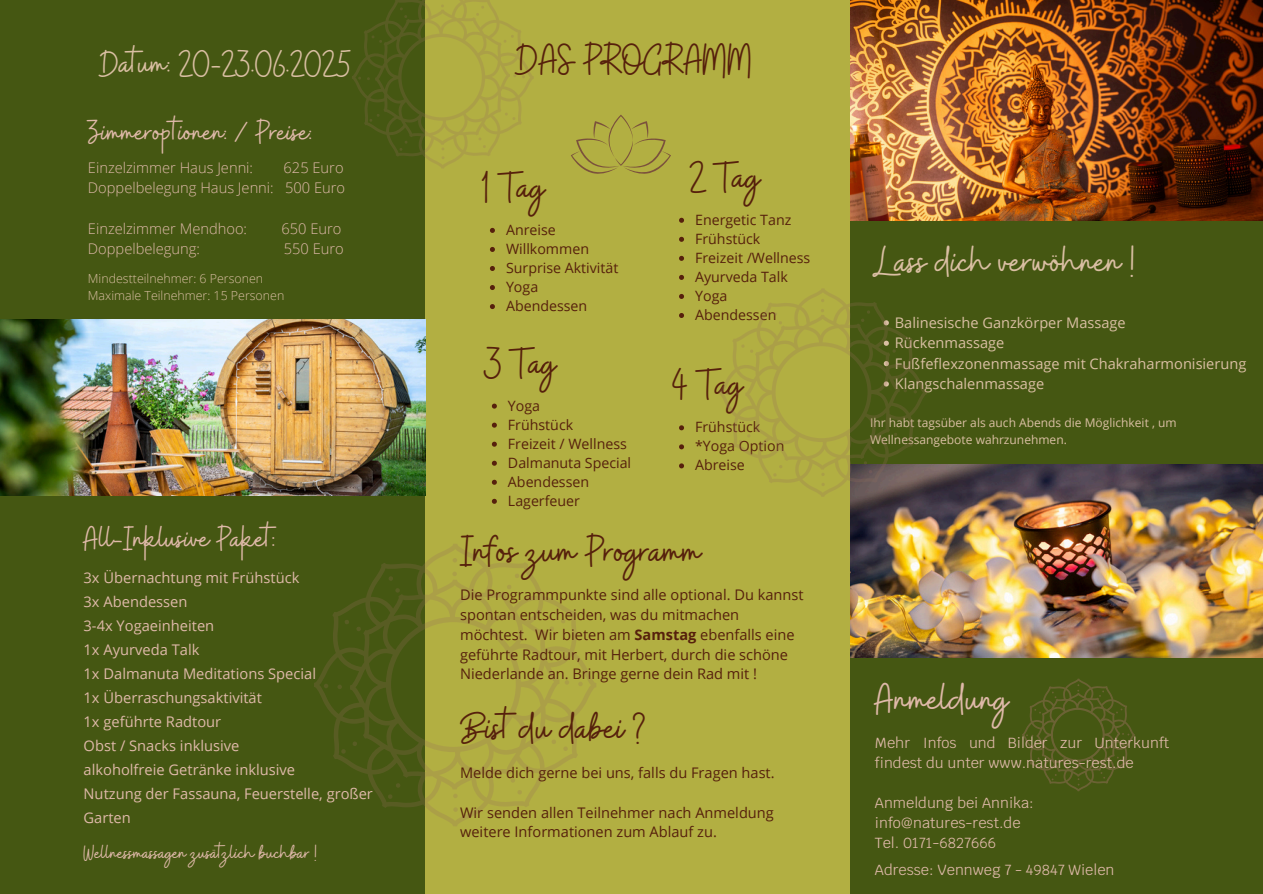
<style>
.page{position:relative;width:1263px;height:894px;background:#fff}
.page>*{position:absolute;margin:0;border:0;box-sizing:border-box;transform-origin:0 0}
.t1{font:45px "Buffalo";color:#dfb9a9}
.t2{font:44.85px "Buffalo";color:#56200c}
.t3{font:44.1px "Buffalo";color:#56200c}
.t4{font:43.8px "Buffalo";color:#dabfa3}
.t5{font:37.8px "Buffalo";color:#dabfa3}
.t6{font:35.1px "Buffalo";color:#dfb9a9}
.t7{font:33.75px "Buffalo";color:#dfb9a9}
.t8{font:22.65px "Buffalo";color:#dfb9a9}
.t9{font:14.7px/24px "Open Sans";color:#dfb9a9}
.t10{font:300 14.7px/20.2px "Open Sans";color:#dfb9a9;text-align:right}
.t11{font:14.55px/19.6px "Open Sans";color:#56200c}
.t12{font:14.55px/20.1px "Krub";color:#dfb9a9}
.t13{font:14.55px "Open Sans";color:#dabfa3}
.t14{font:14.25px "Open Sans";color:#56200c}
.t15{font:300 12.45px "Open Sans";color:#dabfa3}
.t16{font:12px "Open Sans";color:#dabfa3}
.s1{font-weight:700}
</style>
<div class="page">
<div style="left:0;top:0;width:1263px;height:893px;background:#455712"></div>
<div style="left:425px;top:0;width:425px;height:893px;background:#b2af42"></div>
<svg style="left:1022px;top:678px;width:113px;height:113px"></svg>
<svg style="left:314px;top:544px;width:282px;height:282px"></svg>
<svg style="left:352px;top:0;width:182px;height:168px"></svg>
<img style="left:851px;top:464px;width:412px;height:193px">
<img style="left:850px;top:0;width:413px;height:220px">
<img style="left:0;top:319px;width:425px;height:176px">
<svg style="left:490px;top:228px;width:5px;height:5px"></svg>
<svg style="left:490px;top:247px;width:5px;height:5px"></svg>
<svg style="left:490px;top:266px;width:5px;height:5px"></svg>
<svg style="left:490px;top:285px;width:5px;height:5px"></svg>
<svg style="left:490px;top:304px;width:5px;height:5px"></svg>
<svg style="left:679px;top:218px;width:5px;height:5px"></svg>
<svg style="left:679px;top:237px;width:5px;height:5px"></svg>
<svg style="left:679px;top:256px;width:5px;height:5px"></svg>
<svg style="left:679px;top:275px;width:5px;height:5px"></svg>
<svg style="left:679px;top:294px;width:5px;height:5px"></svg>
<svg style="left:679px;top:313px;width:5px;height:5px"></svg>
<svg style="left:679px;top:425px;width:5px;height:5px"></svg>
<svg style="left:679px;top:444px;width:5px;height:5px"></svg>
<svg style="left:679px;top:463px;width:5px;height:5px"></svg>
<svg style="left:719px;top:289px;width:208px;height:207px"></svg>
<svg style="left:571px;top:115px;width:100px;height:59px"></svg>
<svg style="left:492px;top:403px;width:5px;height:5px"></svg>
<svg style="left:492px;top:422px;width:5px;height:5px"></svg>
<svg style="left:492px;top:441px;width:5px;height:5px"></svg>
<svg style="left:492px;top:460px;width:5px;height:5px"></svg>
<svg style="left:492px;top:479px;width:5px;height:5px"></svg>
<svg style="left:492px;top:498px;width:5px;height:5px"></svg>
<p class="t5" style="left:100px;top:39px;width:252px">Datum: 20-23.06.2025</p>
<p class="t7" style="left:88px;top:110px;width:226px">Zimmeroptionen: / Preise:</p>
<p class="t10" style="left:88px;top:157px;width:167px">Einzelzimmer Haus Jenni:</p>
<p class="t10" style="left:88px;top:157px;width:259px">625 Euro<br>Doppelbelegung Haus Jenni: 500 Euro</p>
<p class="t10" style="left:88px;top:218px;width:161px">Einzelzimmer Mendhoo:</p>
<p class="t10" style="left:281px;top:218px;width:61px">650 Euro</p>
<p class="t10" style="left:88px;top:238px;width:114px">Doppelbelegung:</p>
<p class="t10" style="left:284px;top:238px;width:61px">550 Euro</p>
<h2 class="t15" style="left:88px;top:270px;width:177px">Mindestteilnehmer: 6 Personen</h2>
<h5 class="t15" style="left:88px;top:287px;width:198px">Maximale Teilnehmer: 15 Personen</h5>
<p class="t6" style="left:84px;top:516px;width:193px">All-Inklusive Paket:</p>
<p class="t9" style="left:84px;top:565px;width:291px">3x Übernachtung mit Frühstück<br>3x Abendessen<br>3-4x Yogaeinheiten<br>1x Ayurveda Talk<br>1x Dalmanuta Meditations Special<br>1x Überraschungsaktivität<br>1x geführte Radtour<br>Obst / Snacks inklusive<br>alkoholfreie Getränke inklusive<br>Nutzung der Fassauna, Feuerstelle, großer<br>Garten</p>
<p class="t8" style="left:84px;top:838px;width:235px">Wellnessmassagen zusätzlich buchbar !</p>
<h2 class="t3" style="left:517px;top:31px;width:238px">DAS PROGRAMM</h2>
<p class="t2" style="left:482px;top:158px;width:64px">1 Tag</p>
<p class="t14" style="left:506px;top:220px;width:51px">Anreise</p>
<h2 class="t14" style="left:506px;top:239px;width:84px">Willkommen</h2>
<p class="t14" style="left:506px;top:258px;width:114px">Surprise Aktivität</p>
<p class="t14" style="left:506px;top:277px;width:34px">Yoga</p>
<p class="t14" style="left:506px;top:296px;width:83px">Abendessen</p>
<p class="t2" style="left:484px;top:333px;width:74px">3 Tag</p>
<p class="t14" style="left:508px;top:395px;width:34px">Yoga</p>
<p class="t14" style="left:508px;top:414px;width:67px">Frühstück</p>
<p class="t14" style="left:508px;top:433px;width:120px">Freizeit / Wellness</p>
<h5 class="t14" style="left:508px;top:452px;width:125px">Dalmanuta Special</h5>
<p class="t14" style="left:508px;top:471px;width:83px">Abendessen</p>
<p class="t14" style="left:508px;top:490px;width:74px">Lagerfeuer</p>
<p class="t2" style="left:689px;top:148px;width:72px">2 Tag</p>
<p class="t14" style="left:695px;top:209px;width:98px">Energetic Tanz</p>
<h2 class="t14" style="left:695px;top:228px;width:67px">Frühstück</h2>
<p class="t14" style="left:695px;top:247px;width:117px">Freizeit /Wellness</p>
<p class="t14" style="left:695px;top:266px;width:94px">Ayurveda Talk</p>
<p class="t14" style="left:695px;top:285px;width:34px">Yoga</p>
<p class="t14" style="left:695px;top:305px;width:83px">Abendessen</p>
<p class="t2" style="left:671px;top:355px;width:73px">4 Tag</p>
<p class="t14" style="left:695px;top:417px;width:67px">Frühstück</p>
<h5 class="t14" style="left:695px;top:436px;width:91px">*Yoga Option</h5>
<h5 class="t14" style="left:695px;top:455px;width:51px">Abreise</h5>
<p class="t2" style="left:460px;top:521px;width:242px">Infos zum Programm</p>
<p class="t11" style="left:460px;top:585px;width:345px">Die Programmpunkte sind alle optional. Du kannst spontan entscheiden, was du mitmachen möchtest. Wir bieten am <span class="s1">Samstag</span> ebenfalls eine geführte Radtour, mit Herbert, durch die schöne Niederlande an. Bringe gerne dein Rad mit !</p>
<h2 class="t2" style="left:460px;top:699px;width:186px">Bist du dabei ?</h2>
<h2 class="t11" style="left:460px;top:762px;width:316px">Melde dich gerne bei uns, falls du Fragen hast.</h2>
<p class="t11" style="left:460px;top:802px;width:315px">Wir senden allen Teilnehmer nach Anmeldung weitere Informationen zum Ablauf zu.</p>
<p class="t4" style="left:874px;top:233px;width:263px">Lass dich verwöhnen !</p>
<p class="t13" style="left:895px;top:312px;width:232px">Balinesische Ganzkörper Massage</p>
<h1 class="t13" style="left:895px;top:333px;width:111px">Rückenmassage</h1>
<h3 class="t13" style="left:895px;top:353px;width:353px">Fußfeflexzonenmassage mit Chakraharmonisierung</h3>
<h5 class="t13" style="left:895px;top:373px;width:151px">Klangschalenmassage</h5>
<p class="t16" style="left:870px;top:414px;width:308px">Ihr habt tagsüber als auch Abends die Möglichkeit , um</p>
<p class="t16" style="left:870px;top:431px;width:198px">Wellnessangebote wahrzunehmen.</p>
<p class="t1" style="left:875px;top:669px;width:135px">Anmeldung</p>
<p class="t12" style="left:875px;top:732px;width:296px">Mehr Infos und Bilder zur Unterkunft findest du unter www.natures-rest.de</p>
<p class="t12" style="left:875px;top:792px;width:161px">Anmeldung bei Annika: info@natures-rest.de<br>Tel. 0171-6827666</p>
<p class="t12" style="left:875px;top:860px;width:241px">Adresse: Vennweg 7 - 49847 Wielen</p>
</div>
